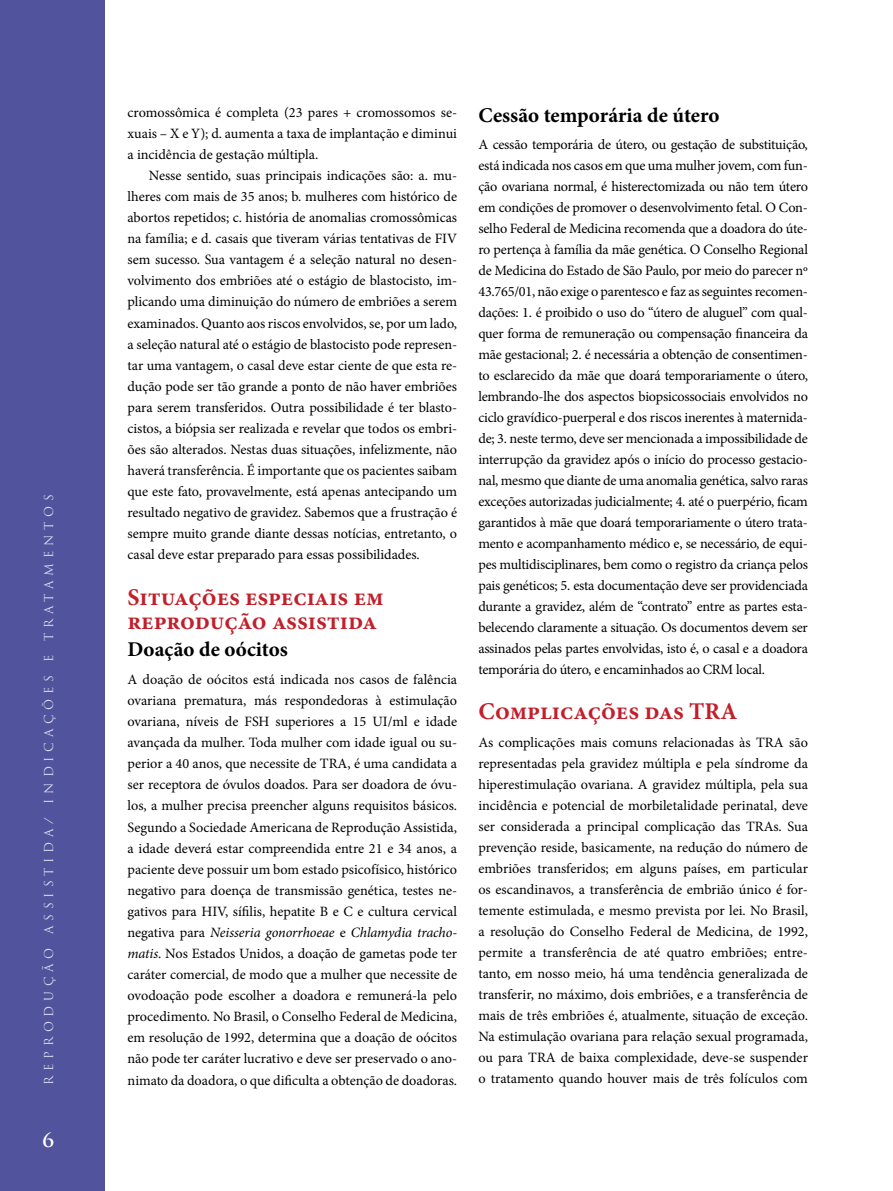
<style>
.page{position:relative;width:893px;height:1191px;background:#fff}
.page>*{position:absolute;margin:0;border:0;box-sizing:border-box;transform-origin:0 0}
.t1{font:700 24px/24px "Minion Pro";color:#c21f2b}
.t2{font:700 21px "Minion Pro";letter-spacing:.005em;color:#000}
.t3{font:700 19.5px "Trajan Pro";color:#fff}
.t4{font:14.25px/21px "Minion Pro";letter-spacing:-.005em;color:#000;text-align:justify}
.t5{font:12px "Trajan Pro";letter-spacing:.4em;color:#dbdcf1}
.s1{font-style:italic}
</style>
<div class="page">
<div style="left:0;top:0;width:105px;height:1191px;background:#51539c"></div>
<p class="t5" style="left:41px;top:1084px;width:591px;rotate:-90deg">Reprodução Assi stida/ Indicações e Tratamentos</p>
<h3 class="t3" style="left:43px;top:1128px;width:13px">6</h3>
<p class="t4" style="left:128px;top:102px;width:331px">cromossômica é completa (23 pares + cromossomos se&shy;xuais – X e Y); d. aumenta a taxa de implantação e diminui a incidência de gestação múltipla.</p>
<p class="t4" style="left:128px;top:165px;width:331px;text-indent:21px">Nesse sentido, suas principais indicações são: a. mu&shy;lheres com mais de 35 anos; b. mulheres com histórico de abortos repetidos; c. história de anomalias cromossômicas na família; e d. casais que tiveram várias tentativas de FIV sem sucesso. Sua vantagem é a seleção natural no desen&shy;volvimento dos embriões até o estágio de blastocisto, im&shy;plicando uma diminuição do número de embriões a serem examinados. Quanto aos riscos envolvidos, se, por um lado, a seleção natural até o estágio de blastocisto pode represen&shy;tar uma vantagem, o casal deve estar ciente de que esta re&shy;dução pode ser tão grande a ponto de não haver embriões para serem transferidos. Outra possibilidade é ter blasto&shy;cistos, a biópsia ser realizada e revelar que todos os embri&shy;ões são alterados. Nestas duas situações, infelizmente, não haverá transferência. É importante que os pacientes saibam que este fato, provavelmente, está apenas antecipando um resultado negativo de gravidez. Sabemos que a frustração é sempre muito grande diante dessas notícias, entretanto, o casal deve estar preparado para essas possibilidades.</p>
<h1 class="t1" style="left:128px;top:585px;width:258px">Situações especiais em reprodução assistida</h1>
<h2 class="t2" style="left:128px;top:635px;width:162px">Doação de oócitos</h2>
<p class="t4" style="left:128px;top:669px;width:331px">A doação de oócitos está indicada nos casos de falência ovariana prematura, más respondedoras à estimulação ovariana, níveis de FSH superiores a 15 UI/ml e idade avançada da mulher. Toda mulher com idade igual ou su&shy;perior a 40 anos, que necessite de TRA, é uma candidata a ser receptora de óvulos doados. Para ser doadora de óvu&shy;los, a mulher precisa preencher alguns requisitos básicos.<br>Segundo a Sociedade Americana de Reprodução Assistida, a idade deverá estar compreendida entre 21 e 34 anos, a paciente deve possuir um bom estado psicofísico, histórico negativo para doença de transmissão genética, testes ne&shy;gativos para HIV, sífilis, hepatite B e C e cultura cervical negativa para <span class="s1">Neisseria gonorrhoeae</span> e <span class="s1">Chlamydia tracho&shy;matis</span>. Nos Estados Unidos, a doação de gametas pode ter caráter comercial, de modo que a mulher que necessite de ovodoação pode escolher a doadora e remunerá-la pelo procedimento. No Brasil, o Conselho Federal de Medicina, em resolução de 1992, determina que a doação de oócitos não pode ter caráter lucrativo e deve ser preservado o ano&shy;nimato da doadora, o que dificulta a obtenção de doadoras.</p>
<h2 class="t2" style="left:478px;top:100px;width:242px">Cessão temporária de útero</h2>
<p class="t4" style="left:478px;top:134px;width:331px">A cessão temporária de útero, ou gestação de substituição, está indicada nos casos em que uma mulher jovem, com fun&shy;ção ovariana normal, é histerectomizada ou não tem útero em condições de promover o desenvolvimento fetal. O Con&shy;selho Federal de Medicina recomenda que a doadora do úte&shy;ro pertença à família da mãe genética. O Conselho Regional de Medicina do Estado de São Paulo, por meio do parecer nº 43.765/01, não exige o parentesco e faz as seguintes recomen&shy;dações: 1. é proibido o uso do “útero de aluguel” com qual&shy;quer forma de remuneração ou compensação financeira da mãe gestacional; 2. é necessária a obtenção de consentimen&shy;to esclarecido da mãe que doará temporariamente o útero, lembrando-lhe dos aspectos biopsicossociais envolvidos no ciclo gravídico-puerperal e dos riscos inerentes à maternida&shy;de; 3. neste termo, deve ser mencionada a impossibilidade de interrupção da gravidez após o início do processo gestacio&shy;nal, mesmo que diante de uma anomalia genética, salvo raras exceções autorizadas judicialmente; 4. até o puerpério, ficam garantidos à mãe que doará temporariamente o útero trata&shy;mento e acompanhamento médico e, se necessário, de equi&shy;pes multidisciplinares, bem como o registro da criança pelos pais genéticos; 5. esta documentação deve ser providenciada durante a gravidez, além de “contrato” entre as partes esta&shy;belecendo claramente a situação. Os documentos devem ser assinados pelas partes envolvidas, isto é, o casal e a doadora temporária do útero, e encaminhados ao CRM local.</p>
<h1 class="t1" style="left:478px;top:699px;width:261px">Complicações das TRA</h1>
<p class="t4" style="left:478px;top:732px;width:331px">As complicações mais comuns relacionadas às TRA são representadas pela gravidez múltipla e pela síndrome da hiperestimulação ovariana. A gravidez múltipla, pela sua incidência e potencial de morbiletalidade perinatal, deve ser considerada a principal complicação das TRAs. Sua prevenção reside, basicamente, na redução do número de embriões transferidos; em alguns países, em particular os escandinavos, a transferência de embrião único é for&shy;temente estimulada, e mesmo prevista por lei. No Brasil, a resolução do Conselho Federal de Medicina, de 1992, permite a transferência de até quatro embriões; entre&shy;tanto, em nosso meio, há uma tendência generalizada de transferir, no máximo, dois embriões, e a transferência de mais de três embriões é, atualmente, situação de exceção.<br>Na estimulação ovariana para relação sexual programada, ou para TRA de baixa complexidade, deve-se suspender o tratamento quando houver mais de três folículos com</p>
</div>
